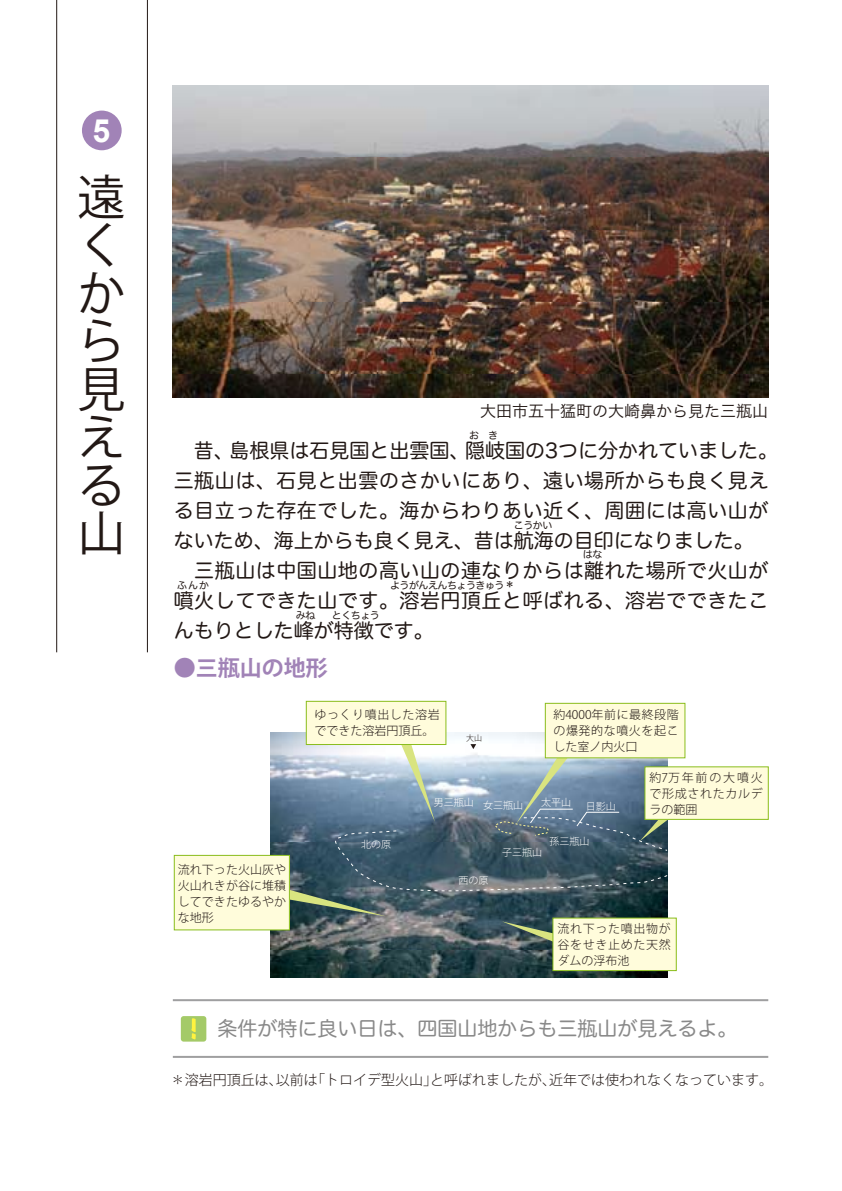
<style>
.page{position:relative;width:842px;height:1191px;background:#fff}
.page>*{position:absolute;margin:0;border:0;box-sizing:border-box;transform-origin:0 0}
.t1{font:48px/48px "Koz Go Pro";color:#221815}
.t2{font:700 32px "Arial";color:#fff}
.t3{font:700 22px "Koz Go Pro";color:#a183b7}
.t4{font:20px/30px "Hira Maru Pro W4";letter-spacing:.025em;color:#221815}
.t5{font:20px "Hira Maru Pro W4";color:#898989}
.t6{font:16px "Hira Kaku Pro W3";color:#221815}
.t7{font:300 14px "Koz Go Pro";color:#221815}
.t8{font:300 12px/16px "Koz Go Pro";letter-spacing:.005em;color:#221815;text-align:justify}
.t9{font:300 12px/16px "Koz Go Pro";letter-spacing:.05em;color:#221815}
.t10{font:10px "Hira Maru Pro W4";letter-spacing:-.05em;color:#221815}
.t11{font:300 10px "Koz Go Pro";color:#fff}
.t12{font:300 8px "Koz Go Pro";color:#221815}
</style>
<div class="page">
<img style="left:270px;top:733px;width:397px;height:244px">
<hr style="left:147px;top:0;width:1px;height:652px;background:#221815">
<hr style="left:56px;top:0;width:1px;height:652px;background:#221815">
<div style="left:82px;top:111px;width:40px;height:39px;background:#a183b7;border-radius:50%"></div>
<hr style="left:173px;top:999px;width:595px;height:2px;background:#9f9fa0">
<hr style="left:173px;top:1056px;width:595px;height:2px;background:#9f9fa0">
<img style="left:173px;top:85px;width:595px;height:312px">
<div style="left:181px;top:1016px;width:25px;height:25px;background:#a4ca68;border-radius:3px"></div>
<svg style="left:191px;top:1018px;width:5px;height:21px"></svg>
<div style="left:174px;top:855px;width:115px;height:75px;background:#fffcdb"></div>
<div style="left:174px;top:855px;width:116px;height:75px;border:1px solid #8abd1d"></div>
<div style="left:545px;top:703px;width:140px;height:55px;background:#fffcdb"></div>
<div style="left:545px;top:703px;width:140px;height:55px;border:1px solid #8abd1d"></div>
<div style="left:306px;top:701px;width:140px;height:43px;background:#fffcdb"></div>
<div style="left:306px;top:701px;width:140px;height:43px;border:1px solid #8abd1d"></div>
<div style="left:645px;top:767px;width:123px;height:52px;background:#fffcdb"></div>
<svg style="left:271px;top:734px;width:405px;height:209px;background:#778990"></svg>
<div style="left:553px;top:918px;width:123px;height:52px;background:#fffcdb"></div>
<h2 class="t2" style="left:93px;top:113px;width:19px">5</h2>
<h1 class="t1" style="left:77px;top:175px;width:48px">遠くから見える山</h1>
<p class="t6" style="left:480px;top:397px;width:290px">大田市五十猛町の大崎鼻から見た三瓶山</p>
<p class="t10" style="left:469px;top:426px;width:30px">お　き</p>
<p class="t4" style="left:174px;top:434px;width:606px">　昔、島根県は石見国と出雲国、隠岐国の3つに分かれていました。三瓶山は、石見と出雲のさかいにあり、遠い場所からも良く見える目立った存在でした。海からわりあい近く、周囲には高い山がないため、海上からも良く見え、昔は航海の目印になりました。　三瓶山は中国山地の高い山の連なりからは離れた場所で火山が噴火してできた山です。溶岩円頂丘と呼ばれる、溶岩でできたこんもりとした峰が特徴です。</p>
<p class="t10" style="left:514px;top:516px;width:40px">こうかい</p>
<p class="t10" style="left:583px;top:546px;width:21px">はな</p>
<p class="t10" style="left:177px;top:576px;width:33px">ふんか</p>
<p class="t10" style="left:390px;top:576px;width:126px">ようがんえんちょうきゅう＊</p>
<p class="t10" style="left:296px;top:606px;width:21px">みね</p>
<p class="t10" style="left:332px;top:606px;width:49px">とくちょう</p>
<p class="t3" style="left:174px;top:653px;width:155px">●三瓶山の地形</p>
<p class="t9" style="left:314px;top:706px;width:127px">ゆっくり噴出した溶岩でできた溶岩円頂丘。</p>
<p class="t12" style="left:466px;top:733px;width:17px">大山</p>
<p class="t8" style="left:553px;top:706px;width:127px">約4000年前に最終段階の爆発的な噴火を起こした室ノ内火口</p>
<p class="t8" style="left:178px;top:861px;width:110px">流れ下った火山灰や火山れきが谷に堆積してできたゆるやかな地形</p>
<p class="t11" style="left:361px;top:837px;width:31px">北の原</p>
<p class="t11" style="left:434px;top:795px;width:41px">男三瓶山</p>
<p class="t11" style="left:541px;top:796px;width:31px">太平山</p>
<p class="t11" style="left:483px;top:798px;width:41px">女三瓶山</p>
<p class="t11" style="left:502px;top:845px;width:41px">子三瓶山</p>
<p class="t11" style="left:586px;top:799px;width:31px">日影山</p>
<p class="t11" style="left:550px;top:834px;width:41px">孫三瓶山</p>
<p class="t11" style="left:459px;top:874px;width:31px">西の原</p>
<p class="t8" style="left:649px;top:769px;width:115px">約7万年前の大噴火で形成されたカルデラの範囲</p>
<p class="t8" style="left:557px;top:920px;width:115px">流れ下った噴出物が谷をせき止めた天然ダムの浮布池</p>
<p class="t5" style="left:217px;top:1010px;width:522px">条件が特に良い日は、四国山地からも三瓶山が見えるよ。</p>
<p class="t7" style="left:171px;top:1070px;width:604px">＊溶岩円頂丘は、以前は「トロイデ型火山」と呼ばれましたが、近年では使われなくなっています。</p>
</div>
